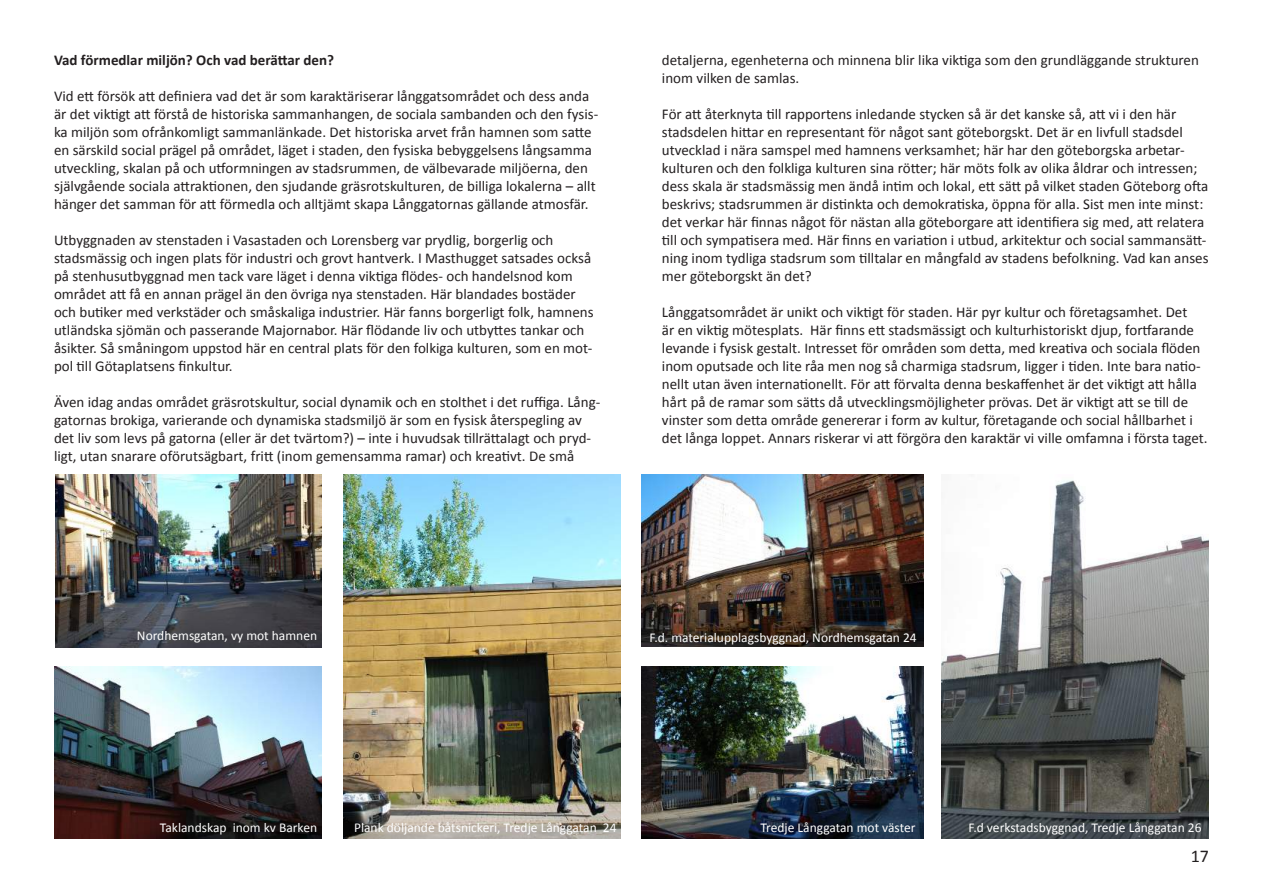
<style>
.page{position:relative;width:1263px;height:893px;background:#fff}
.page>*{position:absolute;margin:0;border:0;box-sizing:border-box;transform-origin:0 0}
.t1{font:18px "Calibri";color:#231f20}
.t2{font:15px/18px "Calibri";color:#231f20}
.t3{font:700 15px "Calibri";color:#231f20}
.t4{font:13.5px "Calibri";color:#fff}
</style>
<div class="page">
<img style="left:344px;top:475px;width:277px;height:364px">
<img style="left:54px;top:666px;width:268px;height:173px">
<img style="left:642px;top:475px;width:282px;height:171px">
<img style="left:55px;top:475px;width:266px;height:172px">
<img style="left:942px;top:480px;width:267px;height:359px">
<img style="left:641px;top:666px;width:283px;height:173px">
<p class="t3" style="left:54px;top:51px;width:282px">Vad förmedlar miljön? Och vad berättar den?</p>
<p class="t2" style="left:54px;top:87px;width:546px">Vid ett försök att definiera vad det är som karaktäriserar långgatsområdet och dess anda är det viktigt att förstå de historiska sammanhangen, de sociala sambanden och den fysis&shy;ka miljön som ofrånkomligt sammanlänkade. Det historiska arvet från hamnen som satte en särskild social prägel på området, läget i staden, den fysiska bebyggelsens långsamma utveckling, skalan på och utformningen av stadsrummen, de välbevarade miljöerna, den självgående sociala attraktionen, den sjudande gräsrotskulturen, de billiga lokalerna – allt hänger det samman för att förmedla och alltjämt skapa Långgatornas gällande atmosfär.</p>
<p class="t2" style="left:54px;top:231px;width:541px">Utbyggnaden av stenstaden i Vasastaden och Lorensberg var prydlig, borgerlig och stadsmässig och ingen plats för industri och grovt hantverk. I Masthugget satsades också på stenhusutbyggnad men tack vare läget i denna viktiga flödes- och handelsnod kom området att få en annan prägel än den övriga nya stenstaden. Här blandades bostäder och butiker med verkstäder och småskaliga industrier. Här fanns borgerligt folk, hamnens utländska sjömän och passerande Majornabor. Här flödande liv och utbyttes tankar och åsikter. Så småningom uppstod här en central plats för den folkiga kulturen, som en mot&shy;pol till Götaplatsens finkultur.</p>
<p class="t2" style="left:54px;top:393px;width:548px">Även idag andas området gräsrotskultur, social dynamik och en stolthet i det ruffiga. Lång&shy;gatornas brokiga, varierande och dynamiska stadsmiljö är som en fysisk återspegling av det liv som levs på gatorna (eller är det tvärtom?) – inte i huvudsak tillrättalagt och pryd&shy;ligt, utan snarare oförutsägbart, fritt (inom gemensamma ramar) och kreativt. De små</p>
<p class="t2" style="left:662px;top:51px;width:538px">detaljerna, egenheterna och minnena blir lika viktiga som den grundläggande strukturen inom vilken de samlas.</p>
<p class="t2" style="left:662px;top:105px;width:548px">För att återknyta till rapportens inledande stycken så är det kanske så, att vi i den här stadsdelen hittar en representant för något sant göteborgskt. Det är en livfull stadsdel utvecklad i nära samspel med hamnens verksamhet; här har den göteborgska arbetar&shy;kulturen och den folkliga kulturen sina rötter; här möts folk av olika åldrar och intressen; dess skala är stadsmässig men ändå intim och lokal, ett sätt på vilket staden Göteborg ofta beskrivs; stadsrummen är distinkta och demokratiska, öppna för alla. Sist men inte minst: det verkar här finnas något för nästan alla göteborgare att identifiera sig med, att relatera till och sympatisera med. Här finns en variation i utbud, arkitektur och social sammansätt&shy;ning inom tydliga stadsrum som tilltalar en mångfald av stadens befolkning. Vad kan anses mer göteborgskt än det?</p>
<p class="t2" style="left:662px;top:303px;width:547px">Långgatsområdet är unikt och viktigt för staden. Här pyr kultur och företagsamhet. Det<br>är en viktig mötesplats. Här finns ett stadsmässigt och kulturhistoriskt djup, fortfarande levande i fysisk gestalt. Intresset för områden som detta, med kreativa och sociala flöden inom oputsade och lite råa men nog så charmiga stadsrum, ligger i tiden. Inte bara natio&shy;nellt utan även internationellt. För att förvalta denna beskaffenhet är det viktigt att hålla hårt på de ramar som sätts då utvecklingsmöjligheter prövas. Det är viktigt att se till de vinster som detta område genererar i form av kultur, företagande och social hållbarhet i det långa loppet. Annars riskerar vi att förgöra den karaktär vi ville omfamna i första taget.</p>
<p class="t4" style="left:137px;top:627px;width:182px">Nordhemsgatan, vy mot hamnen</p>
<p class="t4" style="left:649px;top:629px;width:269px">F.d. materialupplagsbyggnad, Nordhemsgatan 24</p>
<p class="t4" style="left:160px;top:819px;width:159px">Taklandskap inom kv Barken</p>
<p class="t4" style="left:354px;top:819px;width:264px">Plank döljande båtsnickeri, Tredje Långgatan 24</p>
<p class="t4" style="left:760px;top:819px;width:156px">Tredje Långgatan mot väster</p>
<p class="t4" style="left:968px;top:819px;width:234px">F.d verkstadsbyggnad, Tredje Långgatan 26</p>
<p class="t1" style="left:1191px;top:845px;width:20px">17</p>
</div>
